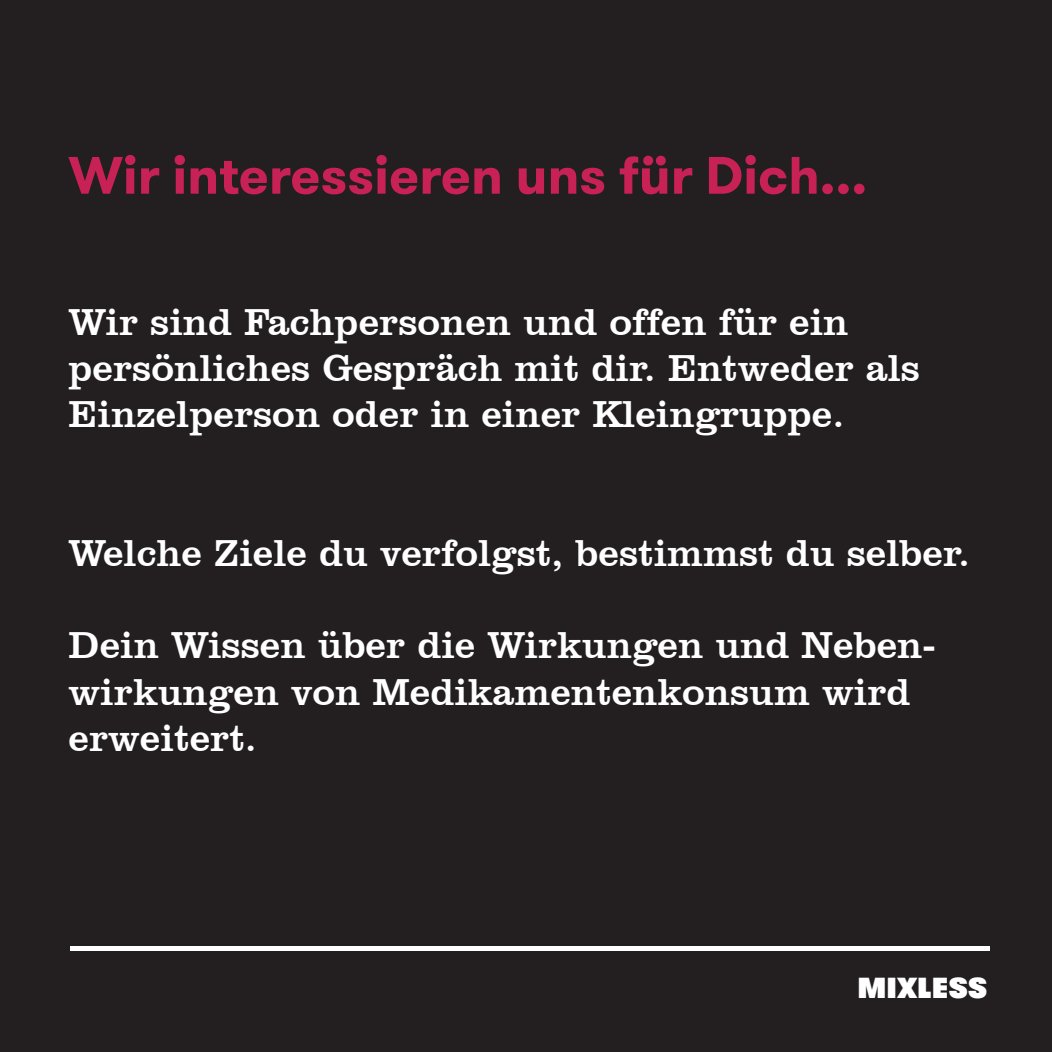
<style>
.page{position:relative;width:1052px;height:1052px;background:#231f20}
.page>*{position:absolute;margin:0;border:0;box-sizing:border-box;transform-origin:0 0}
.t1{font:700 52.5px "GT Walsheim";color:#c72156}
.t2{font:38.5px/46.2px "Clarendon BT";color:#fff}
.t3{font:800 28.7px "GT Walsheim";color:#fff}
</style>
<div class="page">
<div style="left:70px;top:946px;width:919px;height:5px;background:#fff"></div>
<h1 class="t1" style="left:68px;top:141px;width:800px">Wir interessieren uns für Dich...</h1>
<p class="t2" style="left:68px;top:298px;width:853px">Wir sind Fachpersonen und offen für ein persönliches Gespräch mit dir. Entweder als<br>Einzelperson oder in einer Kleingruppe.</p>
<p class="t2" style="left:68px;top:529px;width:903px">Welche Ziele du verfolgst, bestimmst du selber.</p>
<p class="t2" style="left:68px;top:621px;width:869px">Dein Wissen über die Wirkungen und Neben&shy;wirkungen von Medikamentenkonsum wird erweitert.</p>
<p class="t3" style="left:857px;top:968px;width:132px">MIXLESS</p>
</div>
